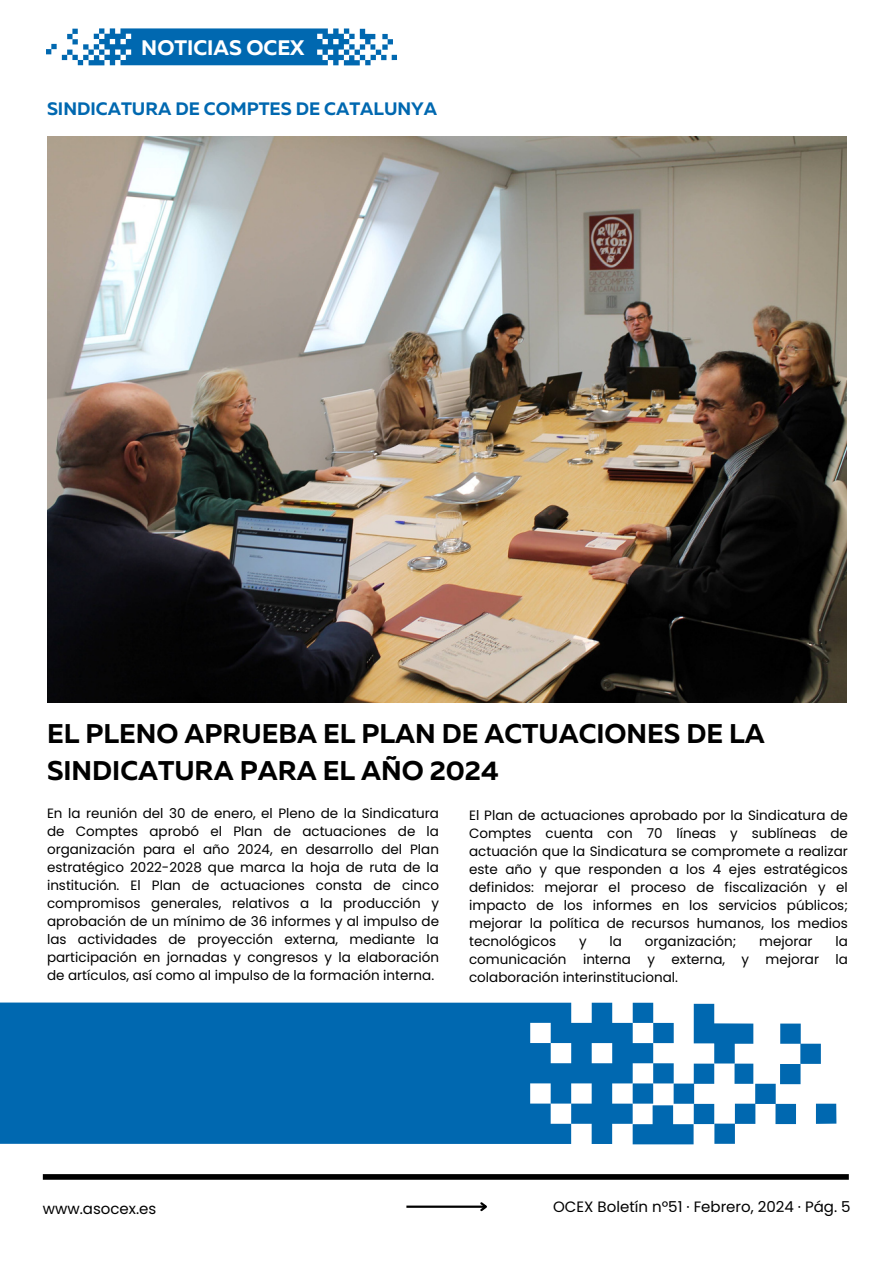
<style>
.page{position:relative;width:893px;height:1264px;background:#fff}
.page>*{position:absolute;margin:0;border:0;box-sizing:border-box;transform-origin:0 0}
.t1{font:700 27px/37.2px "Muller";color:#000}
.t2{font:700 21px "Muller";color:#fff}
.t3{font:700 18px "Muller";color:#0068b0}
.t4{font:15px "Poppins";color:#000}
.t5{font:13.5px/18px "Poppins";color:#000;text-align:justify}
</style>
<div class="page">
<div style="left:43px;top:1174px;width:805px;height:5px;background:#000"></div>
<svg style="left:46px;top:28px;width:351px;height:37px"></svg>
<img style="left:47px;top:136px;width:799px;height:566px">
<div style="left:0;top:1002px;width:632px;height:141px;background:#0068b0"></div>
<div style="left:815px;top:1103px;width:21px;height:20px;background:#0068b0"></div>
<svg style="left:632px;top:1003px;width:188px;height:141px"></svg>
<div style="left:734px;top:1063px;width:19px;height:20px;background:#0068b0"></div>
<div style="left:693px;top:1103px;width:21px;height:21px;background:#0068b0"></div>
<div style="left:632px;top:1083px;width:21px;height:20px;background:#0068b0"></div>
<div style="left:632px;top:1002px;width:21px;height:20px;background:#0068b0"></div>
<hr style="left:406px;top:1205px;width:80px;height:2px;background:#000">
<svg style="left:478px;top:1202px;width:9px;height:10px"></svg>
<p class="t2" style="left:141px;top:39px;width:165px">NOTICIAS OCEX</p>
<h1 class="t3" style="left:47px;top:101px;width:392px">SINDICATURA DE COMPTES DE CATALUNYA</h1>
<p class="t1" style="left:47px;top:717px;width:719px">EL PLENO APRUEBA EL PLAN DE ACTUACIONES DE LA<br>SINDICATURA PARA EL AÑO 2024</p>
<p class="t5" style="left:47px;top:804px;width:393px">En la reunión del 30 de enero, el Pleno de la Sindicatura de Comptes aprobó el Plan de actuaciones de la organización para el año 2024, en desarrollo del Plan estratégico 2022-2028 que marca la hoja de ruta de la institución. El Plan de actuaciones consta de cinco compromisos generales, relativos a la producción y aprobación de un mínimo de 36 informes y al impulso de las actividades de proyección externa, mediante la participación en jornadas y congresos y la elaboración de artículos, así como al impulso de la formación interna.</p>
<p class="t5" style="left:469px;top:806px;width:380px">El Plan de actuaciones aprobado por la Sindicatura de Comptes cuenta con 70 líneas y sublíneas de actuación que la Sindicatura se compromete a realizar este año y que responden a los 4 ejes estratégicos definidos: mejorar el proceso de fiscalización y el impacto de los informes en los servicios públicos; mejorar la política de recursos humanos, los medios tecnológicos</p>
<p class="t5" style="left:579px;top:932px;width:9px">y</p>
<p class="t5" style="left:609px;top:932px;width:14px">la</p>
<p class="t5" style="left:644px;top:932px;width:93px">organización;</p>
<p class="t5" style="left:759px;top:932px;width:55px">mejorar</p>
<p class="t5" style="left:469px;top:932px;width:380px;text-indent:366px">la comunicación interna y externa, y mejorar la colaboración interinstitucional.</p>
<h3 class="t4" style="left:43px;top:1197px;width:115px">www.asocex.es</h3>
<h2 class="t4" style="left:553px;top:1196px;width:299px">OCEX Boletín nº51 · Febrero, 2024 · Pág. 5</h2>
</div>
